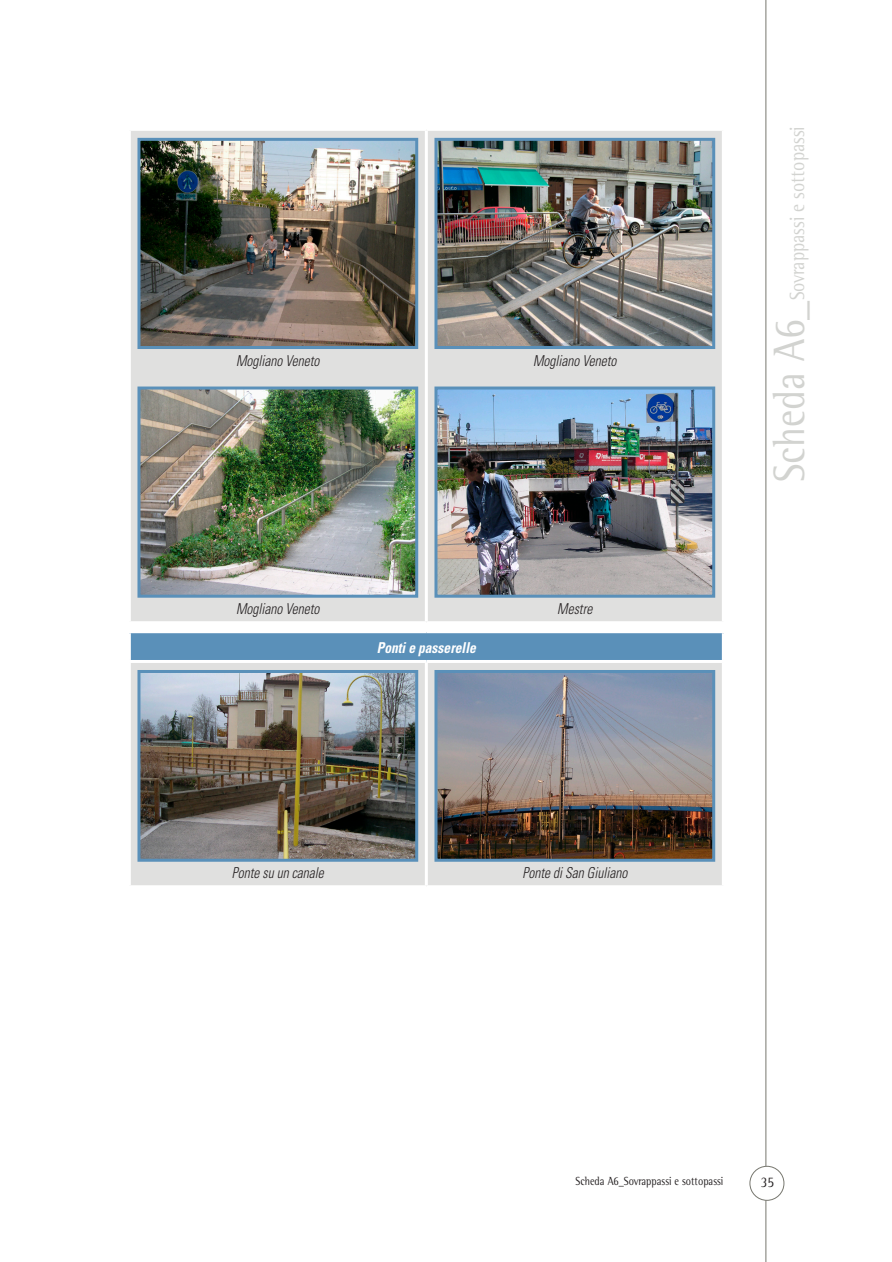
<style>
.page{position:relative;width:892px;height:1262px;background:#fff}
.page>*{position:absolute;margin:0;border:0;box-sizing:border-box;transform-origin:0 0}
.nomi_pagina{font:21px "Rotis Semi Serif";color:#d2d3d0;scale:.85 1}
.sottotitolo2{font:italic 300 condensed 15px "Univers";color:#231f20;scale:.9 1}
.titoli_tabelle{font:italic 700 condensed 15px "Univers";color:#fff;scale:.9 1}
.t1{font:15px "Rotis Semi Serif";color:#231f20;scale:.85 1}
.didascalia_numero{font:12px "Rotis Semi Serif";color:#231f20;scale:.85 1}
.s1{font-size:45px}
</style>
<div class="page">
<svg style="left:765px;top:0;width:20px;height:1262px"></svg>
<div style="left:750px;top:1166px;width:34px;height:34px;background:#fff;border-radius:50%"></div>
<div style="left:749px;top:1166px;width:35px;height:34px;border:1px solid #77776f;border-radius:50%"></div>
<div style="left:131px;top:131px;width:591px;height:490px;background:#e0e0df"></div>
<hr style="left:425px;top:131px;width:3px;height:490px;background:#fff">
<img style="left:141px;top:142px;width:273px;height:203px">
<div style="left:137px;top:138px;width:281px;height:211px;border:3px solid #5a90b9"></div>
<img style="left:141px;top:390px;width:273px;height:204px">
<div style="left:137px;top:386px;width:281px;height:212px;border:3px solid #5a90b9"></div>
<img style="left:438px;top:142px;width:273px;height:203px">
<div style="left:434px;top:138px;width:281px;height:211px;border:3px solid #5a90b9"></div>
<img style="left:438px;top:390px;width:273px;height:204px">
<div style="left:434px;top:386px;width:281px;height:212px;border:3px solid #5a90b9"></div>
<div style="left:129px;top:632px;width:594px;height:29px;background:#5a90b9"></div>
<div style="left:131px;top:663px;width:591px;height:222px;background:#e0e0df"></div>
<hr style="left:128px;top:630px;width:298px;height:3px;background:#fff">
<hr style="left:128px;top:633px;width:3px;height:27px;background:#fff">
<hr style="left:426px;top:630px;width:299px;height:3px;background:#fff">
<hr style="left:722px;top:633px;width:3px;height:27px;background:#fff">
<hr style="left:128px;top:660px;width:298px;height:3px;background:#fff">
<hr style="left:426px;top:660px;width:299px;height:3px;background:#fff">
<hr style="left:425px;top:663px;width:3px;height:222px;background:#fff">
<img style="left:141px;top:674px;width:273px;height:184px">
<div style="left:137px;top:670px;width:281px;height:192px;border:3px solid #5a90b9"></div>
<img style="left:438px;top:674px;width:273px;height:184px">
<div style="left:434px;top:670px;width:281px;height:192px;border:3px solid #5a90b9"></div>
<p class="sottotitolo2" style="left:236px;top:351px;width:94px">Mogliano Veneto</p>
<p class="sottotitolo2" style="left:533px;top:351px;width:94px">Mogliano Veneto</p>
<p class="sottotitolo2" style="left:236px;top:600px;width:94px">Mogliano Veneto</p>
<p class="titoli_tabelle" style="left:377px;top:638px;width:111px">Ponti e passerelle</p>
<p class="sottotitolo2" style="left:557px;top:600px;width:41px">Mestre</p>
<p class="sottotitolo2" style="left:232px;top:864px;width:104px">Ponte su un canale</p>
<p class="sottotitolo2" style="left:522px;top:864px;width:118px">Ponte di San Giuliano</p>
<p class="nomi_pagina" style="left:785px;top:482px;width:420px;rotate:-90deg"><span class="s1">Scheda A6_</span>Sovrappassi e sottopassi</p>
<p class="didascalia_numero" style="left:575px;top:1174px;width:175px">Scheda A6_Sovrappassi e sottopassi</p>
<p class="t1" style="left:761px;top:1173px;width:17px">35</p>
</div>
